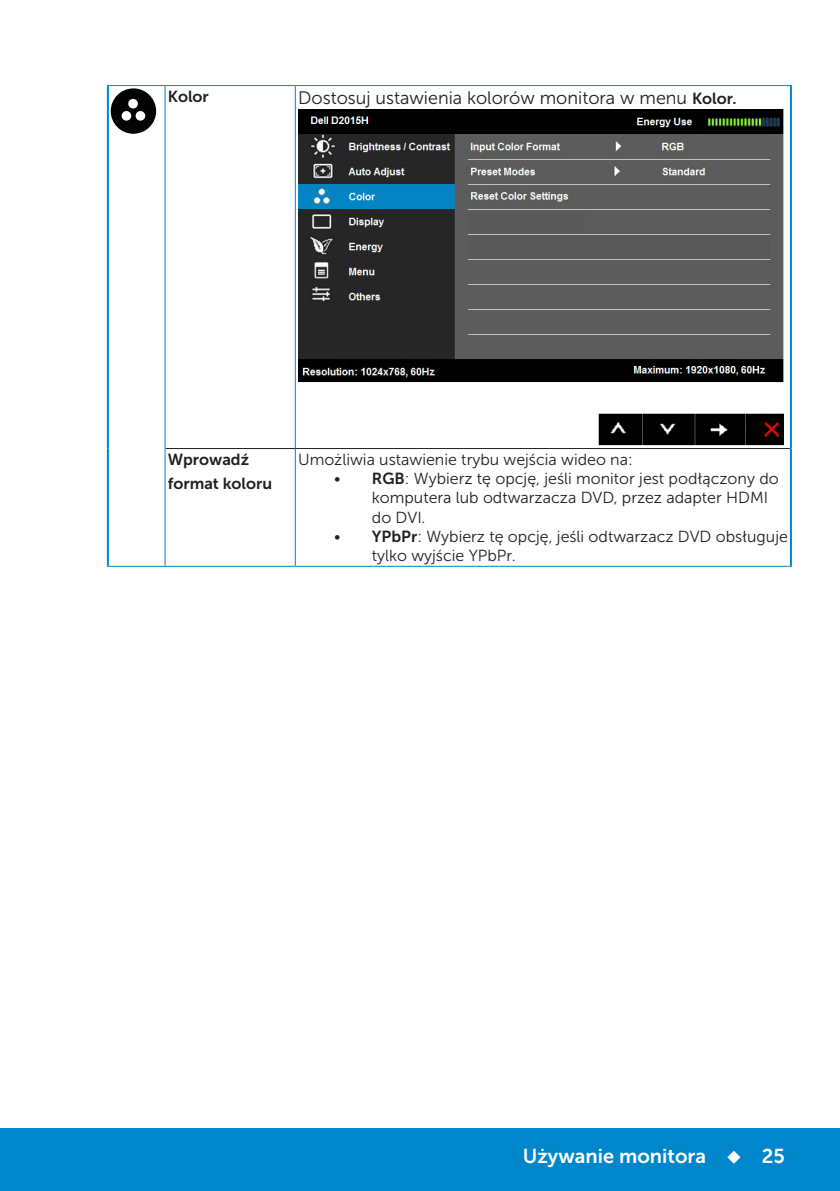
<style>
.page{position:relative;width:840px;height:1191px;background:#fff}
.page>*{position:absolute;margin:0;border:0;box-sizing:border-box;transform-origin:0 0}
.t1{font:20px "Museo Sans For Dell 700";color:#fff}
.Table_Paragraph{font:18px "Museo Sans For Dell 300";color:#231f20}
.Table_Paragraph-2{font:16px/19.2px "Museo Sans For Dell 300";color:#231f20}
.Table_Paragraph-3{font:16px/24px "Museo Sans For Dell 700";color:#231f20}
.s1{font-family:"Museo Sans For Dell 700";font-size:16px}
.s2{font-family:"Museo Sans For Dell 700"}
</style>
<div class="page">
<div style="left:0;top:1128px;width:839px;height:63px;background:#0087cb"></div>
<hr style="left:107px;top:85px;width:58px;height:1px;background:#0087cb">
<hr style="left:165px;top:85px;width:130px;height:1px;background:#0087cb">
<hr style="left:164px;top:86px;width:1px;height:362px;background:#0087cb">
<hr style="left:295px;top:85px;width:496px;height:1px;background:#0087cb">
<hr style="left:294px;top:86px;width:1px;height:362px;background:#0087cb">
<hr style="left:107px;top:86px;width:2px;height:362px;background:#0087cb">
<hr style="left:789px;top:86px;width:2px;height:362px;background:#0087cb">
<hr style="left:107px;top:448px;width:2px;height:118px;background:#0087cb">
<hr style="left:165px;top:448px;width:130px;height:1px;background:#231f20">
<hr style="left:295px;top:448px;width:494px;height:1px;background:#231f20">
<hr style="left:164px;top:448px;width:1px;height:118px;background:#0087cb">
<hr style="left:294px;top:449px;width:1px;height:117px;background:#0087cb">
<hr style="left:107px;top:566px;width:58px;height:1px;background:#0087cb">
<hr style="left:165px;top:566px;width:130px;height:1px;background:#0087cb">
<hr style="left:295px;top:566px;width:496px;height:1px;background:#0087cb">
<hr style="left:789px;top:448px;width:2px;height:118px;background:#0087cb">
<div style="left:111px;top:88px;width:45px;height:46px;background:#030303;border-radius:50%"></div>
<div style="left:128px;top:99px;width:10px;height:9px;background:#fff;border-radius:50%"></div>
<div style="left:121px;top:111px;width:10px;height:10px;background:#fff;border-radius:50%"></div>
<div style="left:135px;top:111px;width:10px;height:10px;background:#fff;border-radius:50%"></div>
<img style="left:298px;top:109px;width:485px;height:337px">
<p class="Table_Paragraph-3" style="left:168px;top:84px;width:42px">Kolor</p>
<p class="Table_Paragraph" style="left:298px;top:88px;width:440px">Dostosuj ustawienia kolorów monitora w menu <span class="s1">Kolor.</span></p>
<p class="Table_Paragraph-3" style="left:168px;top:447px;width:106px">Wprowadź format koloru</p>
<p class="Table_Paragraph-2" style="left:298px;top:450px;width:336px">Umożliwia ustawienie trybu wejścia wideo na:</p>
<p class="Table_Paragraph-2" style="left:372px;top:469px;width:408px;text-indent:-38px">• <span class="s2">RGB</span>: Wybierz tę opcję, jeśli monitor jest podłączony do komputera lub odtwarzacza DVD, przez adapter HDMI do DVI.</p>
<p class="Table_Paragraph-2" style="left:372px;top:527px;width:417px;text-indent:-38px">• <span class="s2">YPbPr</span>: Wybierz tę opcję, jeśli odtwarzacz DVD obsługuje tylko wyjście YPbPr.</p>
<p class="t1" style="left:522px;top:1144px;width:263px">Używanie monitora ◆ 25</p>
</div>
